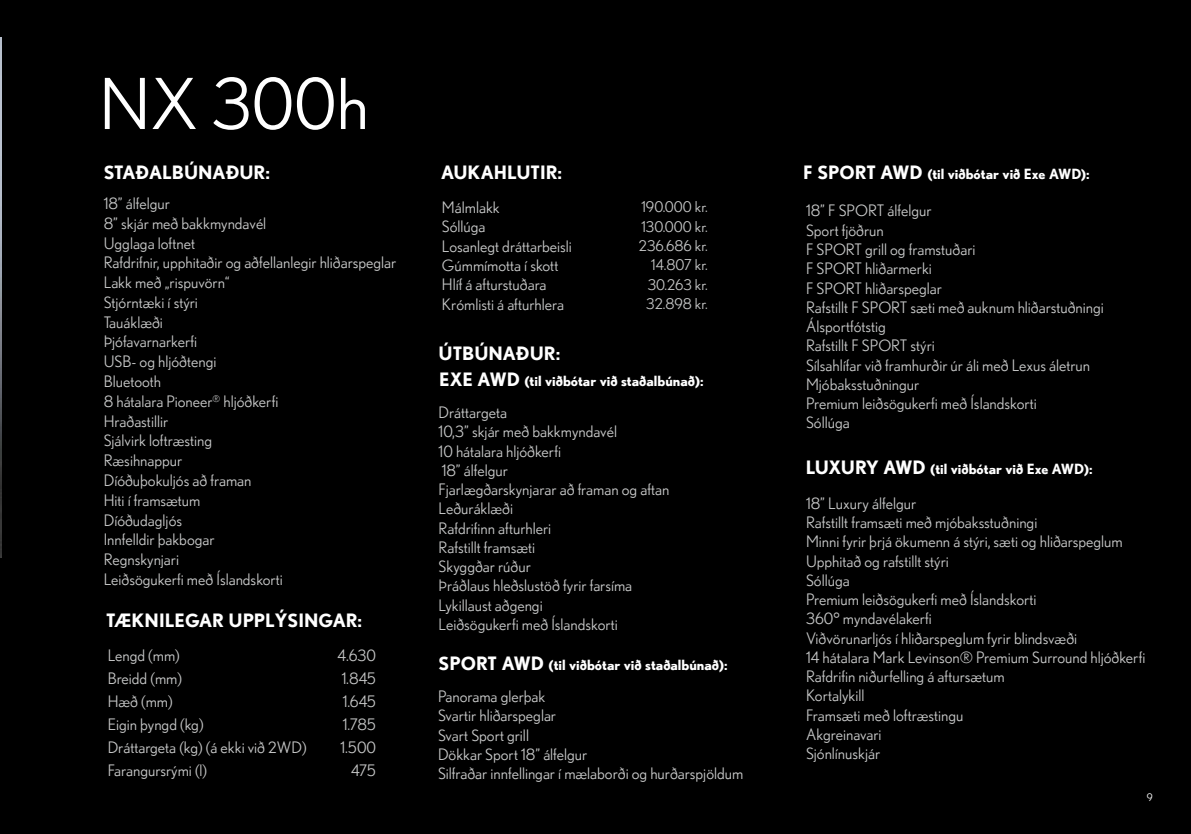
<style>
.page{position:relative;width:1191px;height:834px;background:#fff}
.page>*{position:absolute;margin:0;border:0;box-sizing:border-box;transform-origin:0 0}
.t1{font:70px "Nobel";color:#fff}
.t2{font:700 18.38px "Nobel";color:#fff}
.t3{font:15.75px/19.2px "Nobel";color:#c5c6c6}
.t4{font:14.88px "Nobel";color:#c5c6c6}
.t5{font:700 14px "Nobel";color:#fff}
.t6{font:10.5px "Nobel";color:#fff}
.s1{font-size:18.38px}
</style>
<div class="page">
<div style="left:0;top:0;width:1191px;height:833px;background:#000"></div>
<img style="left:0;top:37px;width:1px;height:520px">
<h1 class="t1" style="left:99px;top:64px;width:271px">NX 300h</h1>
<p class="t2" style="left:104px;top:161px;width:168px">STAÐALBÚNAÐUR:</p>
<p class="t5" style="left:803px;top:165px;width:288px"><span class="s1">F SPORT AWD</span> (til viðbótar við Exe AWD):</p>
<p class="t3" style="left:104px;top:193px;width:294px;line-height:19.8px">18” álfelgur<br>8” skjár með bakkmyndavél<br>Ugglaga loftnet<br>Rafdrifnir, upphitaðir og aðfellanlegir hliðarspeglar<br>Lakk með „rispuvörn“<br>Stjórntæki í stýri<br>Tauáklæði<br>Þjófavarnarkerfi<br>USB- og hljóðtengi<br>Bluetooth<br>8 hátalara Pioneer<sup>®</sup> hljóðkerfi<br>Hraðastillir<br>Sjálvirk loftræsting<br>Ræsihnappur<br>Díóðuþokuljós að framan<br>Hiti í framsætum<br>Díóðudagljós<br>Innfelldir þakbogar<br>Regnskynjari<br>Leiðsögukerfi með Íslandskorti</p>
<p class="t2" style="left:441px;top:161px;width:123px">AUKAHLUTIR:</p>
<p class="t3" style="left:442px;top:197px;width:59px">Málmlakk</p>
<p class="t4" style="left:641px;top:198px;width:68px">190.000 kr.</p>
<p class="t3" style="left:442px;top:217px;width:45px">Sóllúga</p>
<p class="t4" style="left:641px;top:218px;width:68px">130.000 kr.</p>
<p class="t3" style="left:442px;top:236px;width:131px">Losanlegt dráttarbeisli</p>
<p class="t4" style="left:639px;top:237px;width:70px">236.686 kr.</p>
<p class="t3" style="left:442px;top:255px;width:118px">Gúmmímotta í skott</p>
<p class="t4" style="left:651px;top:256px;width:58px">14.807 kr.</p>
<p class="t3" style="left:442px;top:275px;width:106px">Hlíf á afturstuðara</p>
<p class="t4" style="left:647px;top:276px;width:61px">30.263 kr.</p>
<p class="t3" style="left:442px;top:294px;width:124px">Krómlisti á afturhlera</p>
<p class="t4" style="left:646px;top:295px;width:63px">32.898 kr.</p>
<p class="t3" style="left:806px;top:201px;width:299px">18” F SPORT álfelgur<br>Sport fjöðrun<br>F SPORT grill og framstuðari<br>F SPORT hliðarmerki<br>F SPORT hliðarspeglar<br>Rafstillt F SPORT sæti með auknum hliðarstuðningi<br>Álsportfótstig<br>Rafstillt F SPORT stýri<br>Sílsahlífar við framhurðir úr áli með Lexus áletrun<br>Mjóbaksstuðningur<br>Premium leiðsögukerfi með Íslandskorti<br>Sóllúga</p>
<p class="t2" style="left:438px;top:342px;width:123px">ÚTBÚNAÐUR:</p>
<p class="t5" style="left:439px;top:372px;width:266px"><span class="s1">EXE AWD</span> (til viðbótar við staðalbúnað):</p>
<p class="t3" style="left:438px;top:402px;width:232px">Dráttargeta<br>10,3” skjár með bakkmyndavél<br>10 hátalara hljóðkerfi<br>18” álfelgur<br>Fjarlægðarskynjarar að framan og aftan<br>Leðuráklæði<br>Rafdrifinn afturhleri<br>Rafstillt framsæti<br>Skyggðar rúður<br>Þráðlaus hleðslustöð fyrir farsíma<br>Lykillaust aðgengi<br>Leiðsögukerfi með Íslandskorti</p>
<p class="t5" style="left:805px;top:460px;width:288px"><span class="s1">LUXURY AWD</span> (til viðbótar við Exe AWD):</p>
<p class="t3" style="left:806px;top:493px;width:341px">18” Luxury álfelgur<br>Rafstillt framsæti með mjóbaksstuðningi<br>Minni fyrir þrjá ökumenn á stýri, sæti og hliðarspeglum<br>Upphitað og rafstillt stýri<br>Sóllúga<br>Premium leiðsögukerfi með Íslandskorti<br>360° myndavélakerfi<br>Viðvörunarljós í hliðarspeglum fyrir blindsvæði<br>14 hátalara Mark Levinson® Premium Surround hljóðkerfi<br>Rafdrifin niðurfelling á aftursætum<br>Kortalykill<br>Framsæti með loftræstingu<br>Akgreinavari<br>Sjónlínuskjár</p>
<p class="t2" style="left:106px;top:609px;width:257px">TÆKNILEGAR UPPLÝSINGAR:</p>
<p class="t3" style="left:108px;top:645px;width:74px">Lengd (mm)</p>
<p class="t3" style="left:337px;top:645px;width:40px">4.630</p>
<p class="t3" style="left:108px;top:668px;width:76px">Breidd (mm)</p>
<p class="t3" style="left:342px;top:668px;width:36px">1.845</p>
<p class="t3" style="left:108px;top:691px;width:67px">Hæð (mm)</p>
<p class="t3" style="left:343px;top:691px;width:35px">1.645</p>
<p class="t3" style="left:108px;top:714px;width:97px">Eigin þyngd (kg)</p>
<p class="t3" style="left:343px;top:714px;width:35px">1.785</p>
<p class="t3" style="left:108px;top:737px;width:200px">Dráttargeta (kg) (á ekki við 2WD)</p>
<p class="t3" style="left:340px;top:737px;width:37px">1.500</p>
<p class="t3" style="left:108px;top:760px;width:101px">Farangursrými (l)</p>
<p class="t3" style="left:351px;top:760px;width:27px">475</p>
<p class="t5" style="left:438px;top:656px;width:290px"><span class="s1">SPORT AWD</span> (til viðbótar við staðalbúnað):</p>
<p class="t3" style="left:438px;top:686px;width:307px">Panorama glerþak<br>Svartir hliðarspeglar<br>Svart Sport grill<br>Dökkar Sport 18” álfelgur<br>Silfraðar innfellingar í mælaborði og hurðarspjöldum</p>
<p class="t6" style="left:1146px;top:791px;width:7px">9</p>
</div>
